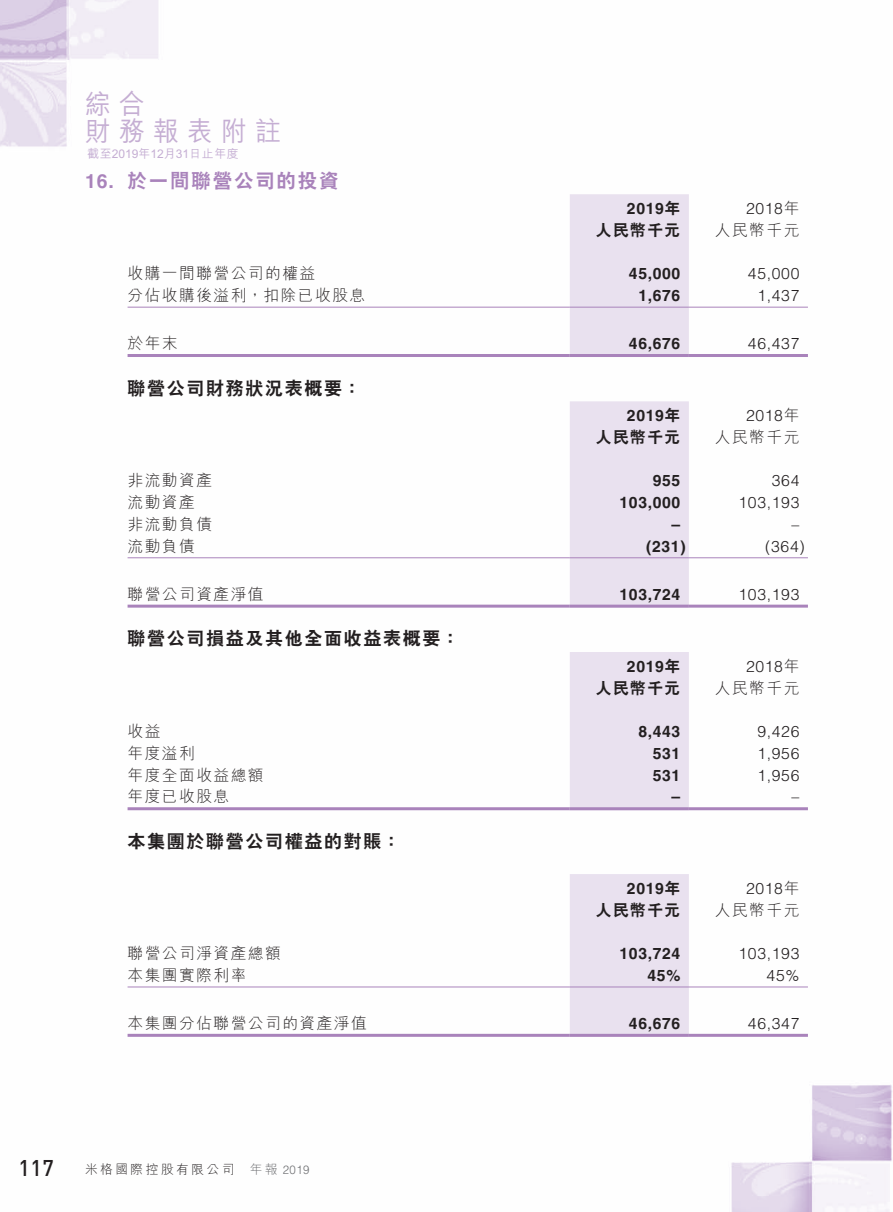
<style>
.page{position:relative;width:893px;height:1212px;background:#fff}
.page>*{position:absolute;margin:0;border:0;box-sizing:border-box;transform-origin:0 0}
.t1{font:500 27px/27px "M Hei HK";letter-spacing:.33em;color:#c5aed3;scale:.95 1}
.t2{font:500 22.5px "DIN Pro";color:#231f20;scale:.95 1}
._01_H1{font:800 19.5px "C Hei 2 HK";letter-spacing:.09em;color:#a983bb}
._01_H1-2{font:700 19.5px "Helvetica LT Std";color:#a983bb}
._02_H2{font:800 18px "C Hei 2 HK";letter-spacing:.09em;color:#231f20}
._50_Table_txt{font:300 15.75px "M Hei HK";letter-spacing:.09em;color:#231f20}
._50_Table_txt-2{font:300 15.75px "Helvetica LT Std";letter-spacing:.04em;color:#231f20}
._50_Table_txt-3{font:700 15.75px "Helvetica LT Std";letter-spacing:.04em;color:#231f20}
._50_Table_txt-4{font:800 15.75px "C Hei 2 HK";letter-spacing:.09em;color:#231f20}
.t3{font:300 12.75px "M Hei HK";letter-spacing:.19em;color:#231f20}
.t4{font:500 12px "M Hei HK";color:#c5aed3}
.t5{font:300 12px "Helvetica LT Std";color:#6c6d70;scale:.95 1}
.s1{font-family:"M Hei HK";font-size:12.75px}
.s2{font-family:"C Hei 2 HK";font-weight:800}
.s3{font-family:"M Hei HK"}
</style>
<div class="page">
<img style="left:0;top:0;width:892px;height:1212px">
<div style="left:570px;top:194px;width:119px;height:160px;background:#e9e1ef"></div>
<hr style="left:128px;top:307px;width:442px;height:1px;background:#a983bb">
<hr style="left:570px;top:307px;width:119px;height:1px;background:#a983bb">
<hr style="left:689px;top:307px;width:119px;height:1px;background:#a983bb">
<hr style="left:128px;top:354px;width:442px;height:3px;background:#a983bb">
<hr style="left:570px;top:354px;width:119px;height:3px;background:#a983bb">
<hr style="left:689px;top:354px;width:119px;height:3px;background:#a983bb">
<div style="left:570px;top:401px;width:119px;height:204px;background:#e9e1ef"></div>
<hr style="left:128px;top:557px;width:442px;height:1px;background:#a983bb">
<hr style="left:570px;top:557px;width:119px;height:1px;background:#a983bb">
<hr style="left:689px;top:557px;width:119px;height:1px;background:#a983bb">
<hr style="left:128px;top:605px;width:442px;height:3px;background:#a983bb">
<hr style="left:570px;top:605px;width:119px;height:3px;background:#a983bb">
<hr style="left:689px;top:605px;width:119px;height:3px;background:#a983bb">
<div style="left:570px;top:652px;width:119px;height:155px;background:#e9e1ef"></div>
<hr style="left:128px;top:807px;width:442px;height:3px;background:#a983bb">
<hr style="left:570px;top:807px;width:119px;height:3px;background:#a983bb">
<hr style="left:689px;top:807px;width:119px;height:3px;background:#a983bb">
<div style="left:570px;top:874px;width:119px;height:160px;background:#e9e1ef"></div>
<hr style="left:128px;top:986px;width:442px;height:1px;background:#a983bb">
<hr style="left:570px;top:986px;width:119px;height:1px;background:#a983bb">
<hr style="left:689px;top:986px;width:119px;height:1px;background:#a983bb">
<hr style="left:128px;top:1034px;width:442px;height:3px;background:#a983bb">
<hr style="left:570px;top:1034px;width:119px;height:3px;background:#a983bb">
<hr style="left:689px;top:1034px;width:119px;height:3px;background:#a983bb">
<h1 class="t1" style="left:85px;top:88px;width:208px">綜合<br>財務報表附註</h1>
<p class="_01_H1" style="left:128px;top:167px;width:213px">於一間聯營公司的投資</p>
<p class="t4" style="left:87px;top:145px;width:153px">截至2019年12月31日止年度</p>
<p class="_01_H1-2" style="left:85px;top:169px;width:30px">16.</p>
<p class="_50_Table_txt" style="left:128px;top:262px;width:189px">收購一間聯營公司的權益</p>
<p class="_50_Table_txt" style="left:128px;top:284px;width:239px">分佔收購後溢利，扣除已收股息</p>
<p class="_50_Table_txt" style="left:128px;top:332px;width:52px">於年末</p>
<p class="_02_H2" style="left:128px;top:376px;width:235px">聯營公司財務狀況表概要：</p>
<p class="_50_Table_txt" style="left:128px;top:469px;width:86px">非流動資產</p>
<p class="_50_Table_txt" style="left:128px;top:491px;width:69px">流動資產</p>
<p class="_50_Table_txt" style="left:128px;top:513px;width:86px">非流動負債</p>
<p class="_50_Table_txt" style="left:128px;top:535px;width:69px">流動負債</p>
<p class="_50_Table_txt" style="left:128px;top:583px;width:138px">聯營公司資產淨值</p>
<p class="_02_H2" style="left:128px;top:627px;width:333px">聯營公司損益及其他全面收益表概要：</p>
<p class="_50_Table_txt" style="left:128px;top:720px;width:34px">收益</p>
<p class="_50_Table_txt" style="left:128px;top:742px;width:69px">年度溢利</p>
<p class="_50_Table_txt" style="left:128px;top:764px;width:138px">年度全面收益總額</p>
<p class="_50_Table_txt" style="left:128px;top:785px;width:103px">年度已收股息</p>
<p class="_02_H2" style="left:128px;top:829px;width:274px">本集團於聯營公司權益的對賬：</p>
<p class="_50_Table_txt" style="left:128px;top:942px;width:155px">聯營公司淨資產總額</p>
<p class="_50_Table_txt" style="left:128px;top:964px;width:120px">本集團實際利率</p>
<p class="_50_Table_txt" style="left:128px;top:1012px;width:241px">本集團分佔聯營公司的資產淨值</p>
<h2 class="t2" style="left:19px;top:1152px;width:39px">117</h2>
<p class="t3" style="left:85px;top:1161px;width:151px">米格國際控股有限公司</p>
<p class="t5" style="left:250px;top:1162px;width:65px"><span class="s1">年報</span> 2019</p>
<p class="_50_Table_txt-3" style="left:627px;top:199px;width:55px">2019<span class="s2">年</span></p>
<p class="_50_Table_txt-2" style="left:746px;top:199px;width:55px">2018<span class="s3">年</span></p>
<p class="_50_Table_txt-4" style="left:596px;top:219px;width:86px">人民幣千元</p>
<p class="_50_Table_txt" style="left:715px;top:219px;width:86px">人民幣千元</p>
<p class="_50_Table_txt-3" style="left:629px;top:264px;width:53px">45,000</p>
<p class="_50_Table_txt-2" style="left:748px;top:264px;width:53px">45,000</p>
<p class="_50_Table_txt-3" style="left:638px;top:286px;width:44px">1,676</p>
<p class="_50_Table_txt-2" style="left:757px;top:286px;width:44px">1,437</p>
<p class="_50_Table_txt-3" style="left:629px;top:334px;width:53px">46,676</p>
<p class="_50_Table_txt-2" style="left:748px;top:334px;width:53px">46,437</p>
<p class="_50_Table_txt-3" style="left:627px;top:406px;width:55px">2019<span class="s2">年</span></p>
<p class="_50_Table_txt-2" style="left:746px;top:406px;width:55px">2018<span class="s3">年</span></p>
<p class="_50_Table_txt-4" style="left:596px;top:426px;width:86px">人民幣千元</p>
<p class="_50_Table_txt" style="left:715px;top:426px;width:86px">人民幣千元</p>
<p class="_50_Table_txt-3" style="left:653px;top:471px;width:29px">955</p>
<p class="_50_Table_txt-2" style="left:772px;top:471px;width:29px">364</p>
<p class="_50_Table_txt-3" style="left:619px;top:493px;width:62px">103,000</p>
<p class="_50_Table_txt-2" style="left:739px;top:493px;width:62px">103,193</p>
<p class="_50_Table_txt-3" style="left:672px;top:515px;width:10px">–</p>
<p class="_50_Table_txt-2" style="left:791px;top:514px;width:9px">–</p>
<p class="_50_Table_txt-3" style="left:646px;top:536px;width:41px">)231(</p>
<p class="_50_Table_txt-2" style="left:765px;top:536px;width:41px">)364(</p>
<p class="_50_Table_txt-3" style="left:619px;top:584px;width:62px">103,724</p>
<p class="_50_Table_txt-2" style="left:739px;top:584px;width:62px">103,193</p>
<p class="_50_Table_txt-3" style="left:627px;top:657px;width:55px">2019<span class="s2">年</span></p>
<p class="_50_Table_txt-2" style="left:746px;top:656px;width:55px">2018<span class="s3">年</span></p>
<p class="_50_Table_txt-4" style="left:596px;top:677px;width:86px">人民幣千元</p>
<p class="_50_Table_txt" style="left:715px;top:677px;width:86px">人民幣千元</p>
<p class="_50_Table_txt-3" style="left:638px;top:722px;width:44px">8,443</p>
<p class="_50_Table_txt-2" style="left:757px;top:721px;width:44px">9,426</p>
<p class="_50_Table_txt-3" style="left:653px;top:744px;width:29px">531</p>
<p class="_50_Table_txt-2" style="left:757px;top:743px;width:44px">1,956</p>
<p class="_50_Table_txt-3" style="left:653px;top:765px;width:29px">531</p>
<p class="_50_Table_txt-2" style="left:757px;top:765px;width:44px">1,956</p>
<p class="_50_Table_txt-3" style="left:672px;top:787px;width:10px">–</p>
<p class="_50_Table_txt-2" style="left:791px;top:787px;width:9px">–</p>
<p class="_50_Table_txt-3" style="left:627px;top:879px;width:55px">2019<span class="s2">年</span></p>
<p class="_50_Table_txt-2" style="left:746px;top:878px;width:55px">2018<span class="s3">年</span></p>
<p class="_50_Table_txt-4" style="left:596px;top:899px;width:86px">人民幣千元</p>
<p class="_50_Table_txt" style="left:715px;top:899px;width:86px">人民幣千元</p>
<p class="_50_Table_txt-3" style="left:619px;top:944px;width:62px">103,724</p>
<p class="_50_Table_txt-2" style="left:739px;top:944px;width:62px">103,193</p>
<p class="_50_Table_txt-3" style="left:647px;top:966px;width:34px">45%</p>
<p class="_50_Table_txt-2" style="left:767px;top:965px;width:34px">45%</p>
<p class="_50_Table_txt-3" style="left:629px;top:1014px;width:53px">46,676</p>
<p class="_50_Table_txt-2" style="left:748px;top:1013px;width:53px">46,347</p>
</div>
